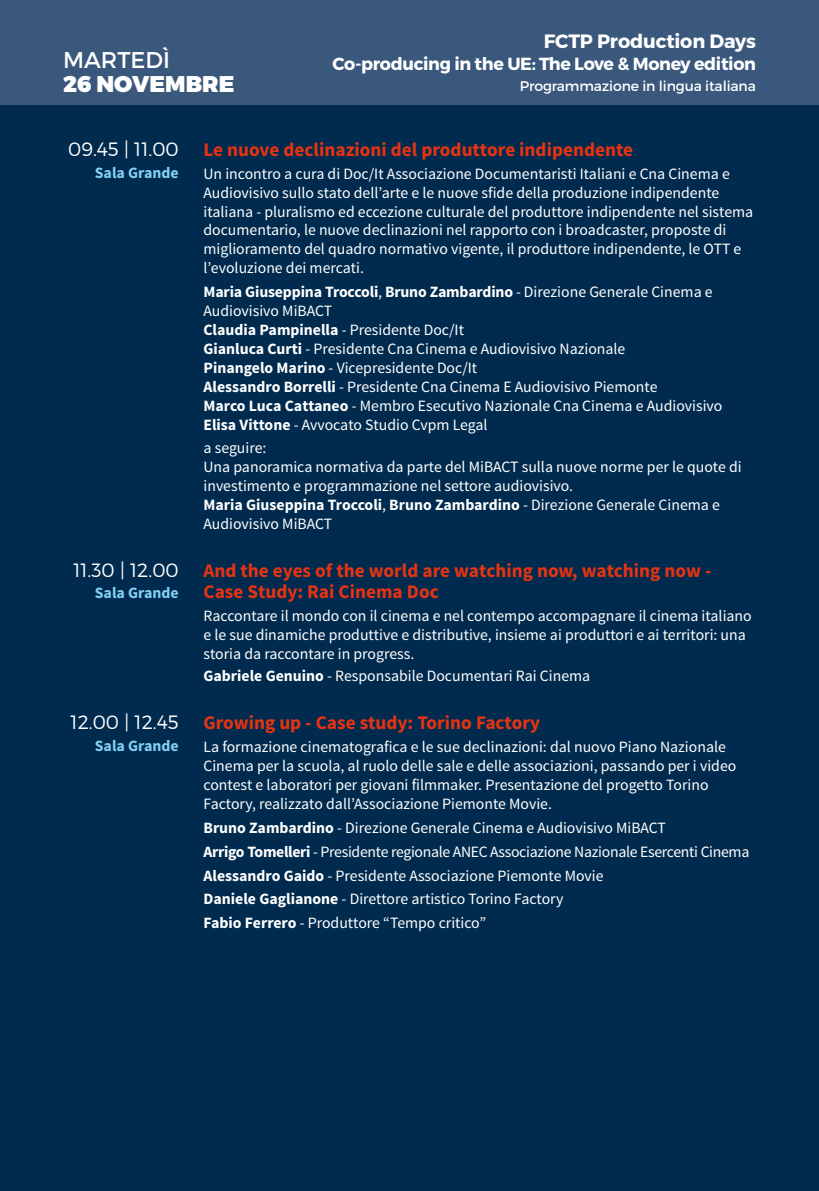
<style>
.page{position:relative;width:819px;height:1191px;background:#002b4e}
.page>*{position:absolute;margin:0;border:0;box-sizing:border-box;transform-origin:0 0}
.t1{font:22.75px "Trueno Blk";color:#fff}
.t2{font:22.75px "Trueno Rg";color:#fff}
.t3{font:700 19.25px/21px "Source Sans Pro";color:#e63312}
.t4{font:19.25px "Trueno Lt";color:#fff}
.t5{font:19.25px "Trueno Bd";letter-spacing:-.01em;color:#fff}
.t6{font:17.5px "Trueno Bd";letter-spacing:-.02em;color:#fff}
.t7{font:15.75px/18.9px "Source Sans Pro";color:#fff}
.t8{font:700 15.75px "Source Sans Pro";color:#83d0f5}
.t9{font:14px "Trueno Rg";letter-spacing:-.01em;color:#fff}
.s1{font-weight:700}
</style>
<div class="page">
<div style="left:0;top:0;width:819px;height:104px;background:#3a587c"></div>
<h1 class="t2" style="left:63px;top:46px;width:108px">MARTEDÌ</h1>
<h1 class="t1" style="left:63px;top:69px;width:173px">26 NOVEMBRE</h1>
<p class="t5" style="left:543px;top:29px;width:214px">FCTP Production Days</p>
<p class="t6" style="left:332px;top:53px;width:425px">Co-producing in the UE: The Love &amp; Money edition</p>
<p class="t9" style="left:519px;top:77px;width:238px">Programmazione in lingua italiana</p>
<p class="t4" style="left:68px;top:137px;width:112px">09.45 | 11.00</p>
<p class="t8" style="left:95px;top:162px;width:85px">Sala Grande</p>
<p class="t4" style="left:73px;top:558px;width:107px">11.30 | 12.00</p>
<p class="t8" style="left:95px;top:583px;width:85px">Sala Grande</p>
<p class="t4" style="left:71px;top:711px;width:109px">12.00 | 12.45</p>
<p class="t8" style="left:95px;top:735px;width:85px">Sala Grande</p>
<p class="t3" style="left:203px;top:140px;width:431px">Le nuove declinazioni del produttore indipendente</p>
<p class="t7" style="left:203px;top:164px;width:551px">Un incontro a cura di Doc/It Associazione Documentaristi Italiani e Cna Cinema e Audiovisivo sullo stato dell’arte e le nuove sfide della produzione indipendente italiana - pluralismo ed eccezione culturale del produttore indipendente nel sistema documentario, le nuove declinazioni nel rapporto con i broadcaster, proposte di miglioramento del quadro normativo vigente, il produttore indipendente, le OTT e l’evoluzione dei mercati.</p>
<p class="t7" style="left:203px;top:283px;width:520px"><span class="s1">Maria Giuseppina Troccoli</span>, <span class="s1">Bruno Zambardino</span> - Direzione Generale Cinema e Audiovisivo MiBACT<br><span class="s1">Claudia Pampinella</span> - Presidente Doc/It<br><span class="s1">Gianluca Curti</span> - Presidente Cna Cinema e Audiovisivo Nazionale<br><span class="s1">Pinangelo Marino</span> - Vicepresidente Doc/It<br><span class="s1">Alessandro Borrelli</span> - Presidente Cna Cinema E Audiovisivo Piemonte<br><span class="s1">Marco Luca Cattaneo</span> - Membro Esecutivo Nazionale Cna Cinema e Audiovisivo <span class="s1">Elisa Vittone</span> - Avvocato Studio Cvpm Legal</p>
<p class="t7" style="left:203px;top:439px;width:539px">a seguire:<br>Una panoramica normativa da parte del MiBACT sulla nuove norme per le quote di investimento e programmazione nel settore audiovisivo.<br><span class="s1">Maria Giuseppina Troccoli</span>, <span class="s1">Bruno Zambardino</span> - Direzione Generale Cinema e Audiovisivo MiBACT</p>
<p class="t3" style="left:203px;top:560px;width:509px">And the eyes of the world are watching now, watching now -<br>Case Study: Rai Cinema Doc</p>
<p class="t7" style="left:203px;top:606px;width:549px">Raccontare il mondo con il cinema e nel contempo accompagnare il cinema italiano e le sue dinamiche produttive e distributive, insieme ai produttori e ai territori: una storia da raccontare in progress.</p>
<p class="t7" style="left:203px;top:667px;width:388px"><span class="s1">Gabriele Genuino</span> - Responsabile Documentari Rai Cinema</p>
<p class="t3" style="left:203px;top:713px;width:338px">Growing up - Case study: Torino Factory</p>
<p class="t7" style="left:203px;top:737px;width:534px">La formazione cinematografica e le sue declinazioni: dal nuovo Piano Nazionale Cinema per la scuola, al ruolo delle sale e delle associazioni, passando per i video contest e laboratori per giovani filmmaker. Presentazione del progetto Torino Factory, realizzato dall’Associazione Piemonte Movie.</p>
<p class="t7" style="left:203px;top:816px;width:547px;line-height:23.8px"><span class="s1">Bruno Zambardino</span> - Direzione Generale Cinema e Audiovisivo MiBACT<br><span class="s1">Arrigo Tomelleri</span> - Presidente regionale ANEC Associazione Nazionale Esercenti Cinema <span class="s1">Alessandro Gaido</span> - Presidente Associazione Piemonte Movie<br><span class="s1">Daniele Gaglianone</span> - Direttore artistico Torino Factory<br><span class="s1">Fabio Ferrero</span> - Produttore “Tempo critico”</p>
</div>
